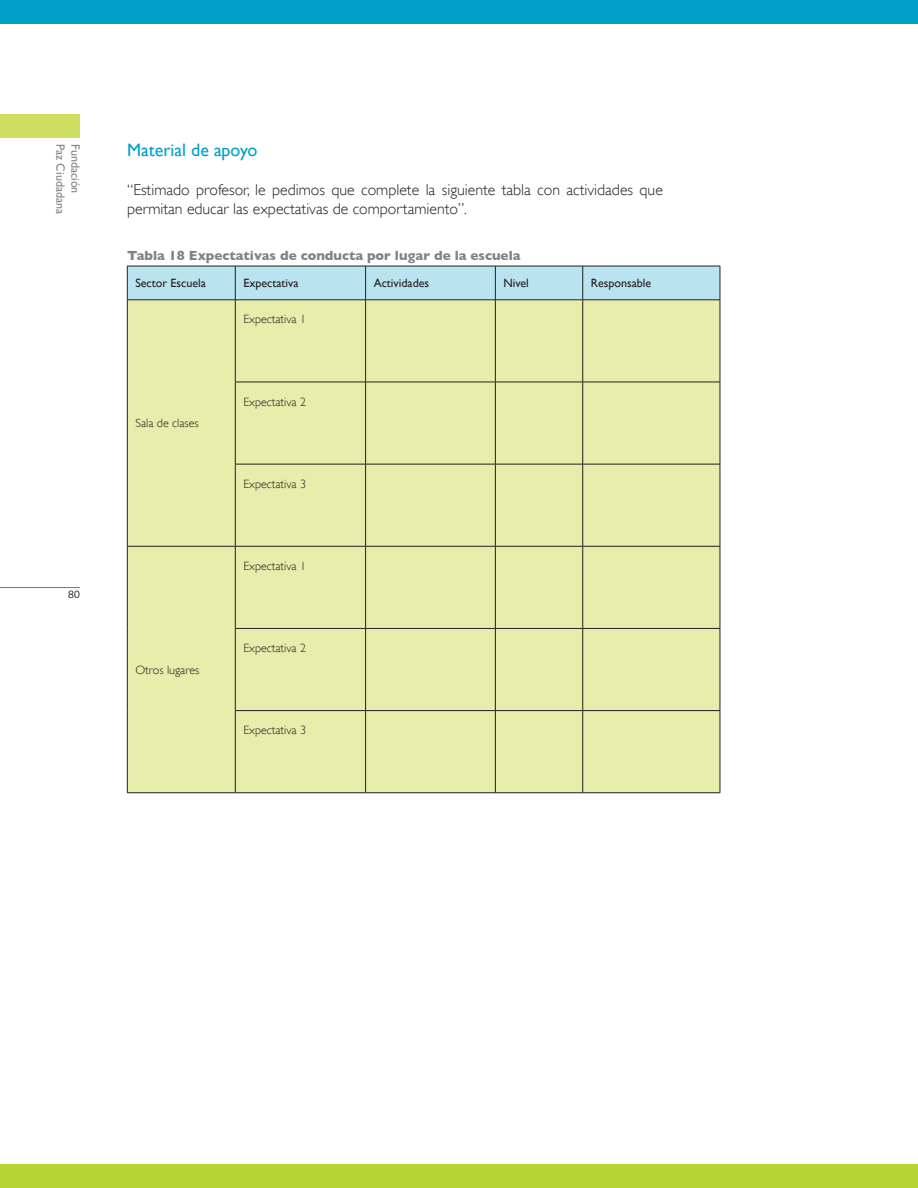
<style>
.page{position:relative;width:918px;height:1188px;background:#fff}
.page>*{position:absolute;margin:0;border:0;box-sizing:border-box;transform-origin:0 0}
.t1{font:18px "Gill Sans";color:#009fc8}
.t2{font:300 15.75px/19.5px "Gill Sans";color:#231f20}
.t3{font:700 13.5px "Gill Sans";color:#808285}
.t4{font:300 12px "Gill Sans";color:#231f20}
.t5{font:12px "Gill Sans";color:#231f20}
.t6{font:12px "Gill Sans";color:#808285}
.t7{font:300 11.25px "Bliss";color:#231f20}
</style>
<div class="page">
<hr style="left:0;top:587px;width:80px;height:1px;background:#009fc8">
<div style="left:0;top:114px;width:80px;height:24px;background:#cede61"></div>
<div style="left:0;top:1164px;width:918px;height:24px;background:#b7d334"></div>
<div style="left:0;top:0;width:918px;height:24px;background:#009fc8"></div>
<div style="left:128px;top:267px;width:592px;height:33px;background:#b9e3ee"></div>
<div style="left:128px;top:301px;width:592px;height:492px;background:#e7edaa"></div>
<hr style="left:127px;top:266px;width:593px;height:1px;background:#231f20">
<hr style="left:127px;top:266px;width:1px;height:34px;background:#231f20">
<hr style="left:235px;top:266px;width:1px;height:34px;background:#231f20">
<hr style="left:365px;top:266px;width:1px;height:34px;background:#231f20">
<hr style="left:495px;top:266px;width:1px;height:34px;background:#231f20">
<hr style="left:582px;top:266px;width:1px;height:34px;background:#231f20">
<hr style="left:720px;top:266px;width:1px;height:34px;background:#231f20">
<hr style="left:127px;top:300px;width:108px;height:1px;background:#231f20">
<hr style="left:127px;top:300px;width:1px;height:82px;background:#231f20">
<hr style="left:127px;top:382px;width:1px;height:82px;background:#231f20">
<hr style="left:127px;top:464px;width:1px;height:82px;background:#231f20">
<hr style="left:235px;top:300px;width:131px;height:1px;background:#231f20">
<hr style="left:235px;top:300px;width:1px;height:82px;background:#231f20">
<hr style="left:366px;top:300px;width:129px;height:1px;background:#231f20">
<hr style="left:365px;top:300px;width:1px;height:82px;background:#231f20">
<hr style="left:495px;top:300px;width:88px;height:1px;background:#231f20">
<hr style="left:495px;top:300px;width:1px;height:82px;background:#231f20">
<hr style="left:583px;top:300px;width:137px;height:1px;background:#231f20">
<hr style="left:582px;top:300px;width:1px;height:82px;background:#231f20">
<hr style="left:720px;top:300px;width:1px;height:82px;background:#231f20">
<hr style="left:235px;top:382px;width:131px;height:1px;background:#231f20">
<hr style="left:235px;top:382px;width:1px;height:82px;background:#231f20">
<hr style="left:366px;top:382px;width:129px;height:1px;background:#231f20">
<hr style="left:365px;top:382px;width:1px;height:82px;background:#231f20">
<hr style="left:495px;top:382px;width:88px;height:1px;background:#231f20">
<hr style="left:495px;top:382px;width:1px;height:82px;background:#231f20">
<hr style="left:583px;top:382px;width:137px;height:1px;background:#231f20">
<hr style="left:582px;top:382px;width:1px;height:82px;background:#231f20">
<hr style="left:720px;top:382px;width:1px;height:82px;background:#231f20">
<hr style="left:235px;top:464px;width:131px;height:1px;background:#231f20">
<hr style="left:235px;top:464px;width:1px;height:82px;background:#231f20">
<hr style="left:366px;top:464px;width:129px;height:1px;background:#231f20">
<hr style="left:365px;top:464px;width:1px;height:82px;background:#231f20">
<hr style="left:495px;top:464px;width:88px;height:1px;background:#231f20">
<hr style="left:495px;top:464px;width:1px;height:82px;background:#231f20">
<hr style="left:583px;top:464px;width:137px;height:1px;background:#231f20">
<hr style="left:582px;top:464px;width:1px;height:82px;background:#231f20">
<hr style="left:720px;top:464px;width:1px;height:82px;background:#231f20">
<hr style="left:127px;top:546px;width:108px;height:1px;background:#231f20">
<hr style="left:127px;top:546px;width:1px;height:82px;background:#231f20">
<hr style="left:127px;top:628px;width:1px;height:83px;background:#231f20">
<hr style="left:127px;top:711px;width:1px;height:82px;background:#231f20">
<hr style="left:127px;top:793px;width:108px;height:1px;background:#231f20">
<hr style="left:235px;top:546px;width:131px;height:1px;background:#231f20">
<hr style="left:235px;top:546px;width:1px;height:82px;background:#231f20">
<hr style="left:366px;top:546px;width:129px;height:1px;background:#231f20">
<hr style="left:365px;top:546px;width:1px;height:82px;background:#231f20">
<hr style="left:495px;top:546px;width:88px;height:1px;background:#231f20">
<hr style="left:495px;top:546px;width:1px;height:82px;background:#231f20">
<hr style="left:583px;top:546px;width:137px;height:1px;background:#231f20">
<hr style="left:582px;top:546px;width:1px;height:82px;background:#231f20">
<hr style="left:720px;top:546px;width:1px;height:82px;background:#231f20">
<hr style="left:235px;top:628px;width:131px;height:1px;background:#231f20">
<hr style="left:235px;top:629px;width:1px;height:81px;background:#231f20">
<hr style="left:366px;top:628px;width:129px;height:1px;background:#231f20">
<hr style="left:365px;top:629px;width:1px;height:81px;background:#231f20">
<hr style="left:495px;top:628px;width:88px;height:1px;background:#231f20">
<hr style="left:495px;top:629px;width:1px;height:81px;background:#231f20">
<hr style="left:583px;top:628px;width:137px;height:1px;background:#231f20">
<hr style="left:582px;top:629px;width:1px;height:81px;background:#231f20">
<hr style="left:720px;top:629px;width:1px;height:81px;background:#231f20">
<hr style="left:235px;top:710px;width:131px;height:1px;background:#231f20">
<hr style="left:235px;top:711px;width:1px;height:82px;background:#231f20">
<hr style="left:366px;top:710px;width:129px;height:1px;background:#231f20">
<hr style="left:365px;top:711px;width:1px;height:82px;background:#231f20">
<hr style="left:495px;top:710px;width:88px;height:1px;background:#231f20">
<hr style="left:495px;top:711px;width:1px;height:82px;background:#231f20">
<hr style="left:583px;top:710px;width:137px;height:1px;background:#231f20">
<hr style="left:582px;top:711px;width:1px;height:82px;background:#231f20">
<hr style="left:720px;top:711px;width:1px;height:82px;background:#231f20">
<hr style="left:235px;top:793px;width:485px;height:1px;background:#231f20">
<p class="t6" style="left:68px;top:144px;width:72px;rotate:90deg">Paz Ciudadana</p>
<p class="t6" style="left:83px;top:144px;width:51px;rotate:90deg">Fundación</p>
<p class="t1" style="left:127px;top:139px;width:132px">Material de apoyo</p>
<p class="t2" style="left:127px;top:180px;width:537px">“Estimado profesor, le pedimos que complete la siguiente tabla con actividades que permitan educar las expectativas de comportamiento”.</p>
<p class="t3" style="left:127px;top:247px;width:395px">Tabla 18 Expectativas de conducta por lugar de la escuela</p>
<p class="t5" style="left:135px;top:276px;width:72px">Sector Escuela</p>
<p class="t5" style="left:243px;top:276px;width:57px">Expectativa</p>
<p class="t5" style="left:374px;top:276px;width:57px">Actividades</p>
<p class="t5" style="left:503px;top:276px;width:27px">Nivel</p>
<p class="t5" style="left:591px;top:276px;width:62px">Responsable</p>
<p class="t4" style="left:243px;top:312px;width:64px">Expectativa 1</p>
<p class="t7" style="left:68px;top:588px;width:13px">80</p>
<p class="t4" style="left:135px;top:416px;width:65px">Sala de clases</p>
<p class="t4" style="left:135px;top:663px;width:65px">Otros lugares</p>
<p class="t4" style="left:243px;top:395px;width:64px">Expectativa 2</p>
<p class="t4" style="left:243px;top:477px;width:64px">Expectativa 3</p>
<p class="t4" style="left:243px;top:559px;width:64px">Expectativa 1</p>
<p class="t4" style="left:243px;top:641px;width:64px">Expectativa 2</p>
<p class="t4" style="left:243px;top:723px;width:64px">Expectativa 3</p>
</div>
